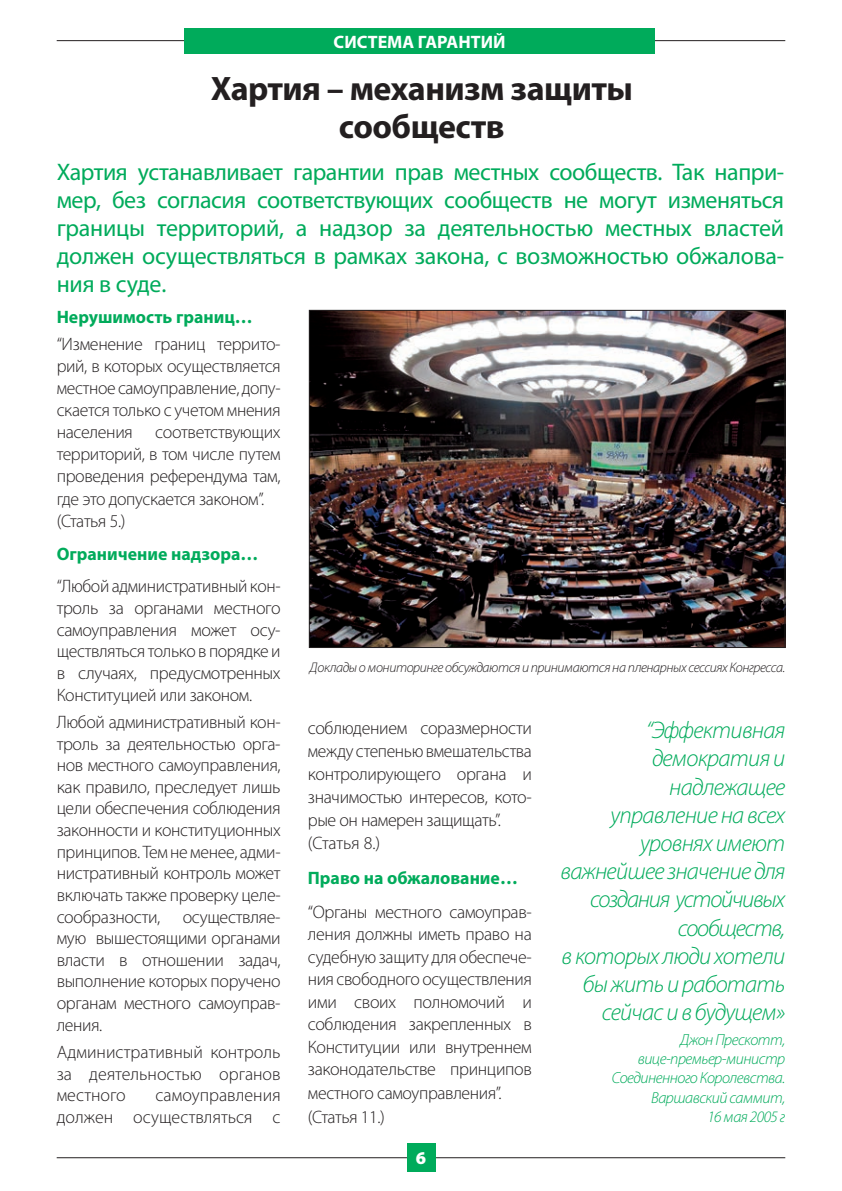
<style>
.page{position:relative;width:842px;height:1191px;background:#fff}
.page>*{position:absolute;margin:0;border:0;box-sizing:border-box;transform-origin:0 0}
.t1{font:700 34px/38px "Myriad Pro";letter-spacing:-.015em;color:#231f20;text-align:center}
.t2{font:24px/28px "Myriad Pro";letter-spacing:-.01em;color:#00ab5b;text-align:justify}
.t3{font:italic 300 24px/28.2px "Myriad Pro";letter-spacing:-.03em;color:#00ab5b;text-align:right}
.t4{font:300 18px/21.6px "Myriad Pro";letter-spacing:-.02em;color:#231f20}
.t5{font:700 18px "Myriad Pro";color:#00ab5b}
.t6{font:300 18px/21.6px "Myriad Pro";color:#231f20;text-align:right}
.t7{font:700 18px "Myriad Pro";color:#fff}
.t8{font:900 18px "Myriad Pro";color:#fff}
.t9{font:italic 300 16px/19.2px "Myriad Pro";letter-spacing:-.03em;color:#00ab5b;text-align:right}
.t10{font:italic 300 14px "Myriad Pro";letter-spacing:-.03em;color:#231f20}
</style>
<div class="page">
<hr style="left:57px;top:40px;width:728px;height:1px;background:#231f20">
<hr style="left:57px;top:1157px;width:728px;height:1px;background:#231f20">
<div style="left:184px;top:28px;width:471px;height:26px;background:#00ab5b"></div>
<div style="left:407px;top:1143px;width:28px;height:28px;background:#00ab5b"></div>
<img style="left:311px;top:312px;width:472px;height:334px">
<div style="left:309px;top:310px;width:476px;height:338px;border:1px solid #231f20"></div>
<p class="t7" style="left:334px;top:30px;width:173px">СИСТЕМА ГАРАНТИЙ</p>
<h1 class="t1" style="left:211px;top:69px;width:423px">Хартия – механизм защиты сообществ</h1>
<p class="t2" style="left:57px;top:158px;width:729px">Хартия устанавливает гарантии прав местных сообществ. Так напри&shy;мер, без согласия соответствующих сообществ не могут изменяться границы территорий, а надзор за деятельностью местных властей должен осуществляться в рамках закона, с возможностью обжалова&shy;ния в суде.</p>
<p class="t5" style="left:57px;top:305px;width:198px">Нерушимость границ…</p>
<p class="t4" style="left:57px;top:333px;width:225px">“Изменение границ террито&shy;рий, в которых осуществляется местное самоуправление, допу&shy;скается только с учетом мнения населения соответствующих территорий, в том числе путем проведения референдума там, где это допускается законом”. (Статья 5.)</p>
<p class="t5" style="left:57px;top:541px;width:203px">Ограничение надзора…</p>
<p class="t4" style="left:57px;top:575px;width:225px;text-align:justify">“Любой административный кон&shy;троль за органами местного самоуправления может осу&shy;ществляться только в порядке и в случаях, предусмотренных Конституцией или законом.</p>
<p class="t4" style="left:57px;top:711px;width:225px;text-align:justify">Любой административный кон&shy;троль за деятельностью орга&shy;нов местного самоуправления, как правило, преследует лишь цели обеспечения соблюдения законности и конституционных принципов. Тем не менее, адми&shy;нистративный контроль может включать также проверку целе&shy;сообразности, осуществляе&shy;мую вышестоящими органами власти в отношении задач, выполнение которых поручено органам местного самоуправ&shy;ления.</p>
<p class="t4" style="left:57px;top:1041px;width:225px;text-align:justify">Административный контроль за деятельностью органов местного</p>
<p class="t6" style="left:57px;top:1084px;width:225px">самоуправления<br>должен осуществляться с</p>
<p class="t10" style="left:310px;top:659px;width:477px">Доклады о мониторинге обсуждаются и принимаются на пленарных сессиях Конгресса.</p>
<p class="t4" style="left:308px;top:716px;width:225px;line-height:23.2px">соблюдением соразмерности между степенью вмешательства контролирующего органа и значимостью интересов, кото&shy;рые он намерен защищать”. (Статья 8.)</p>
<p class="t5" style="left:308px;top:866px;width:211px">Право на обжалование…</p>
<p class="t4" style="left:308px;top:900px;width:225px;line-height:22.8px">“Органы местного самоуправ&shy;ления должны иметь право на судебную защиту для обеспече&shy;ния свободного осуществления ими своих полномочий и соблюдения закрепленных в<br>Конституции или внутреннем законодательстве принципов местного самоуправления”. (Статья 11.)</p>
<p class="t8" style="left:416px;top:1145px;width:12px">6</p>
<h2 class="t3" style="left:561px;top:716px;width:226px">“Эффективная демократия и надлежащее управление на всех уровнях имеют важнейшее значение для создания устойчивых сообществ,<br>в которых люди хотели бы жить и работать сейчас и в будущем»</h2>
<p class="t9" style="left:612px;top:1030px;width:175px">Джон Прескотт, вице-премьер-министр<br>Соединенного Королевства.<br>Варшавский саммит,<br>16 мая 2005 г</p>
</div>
